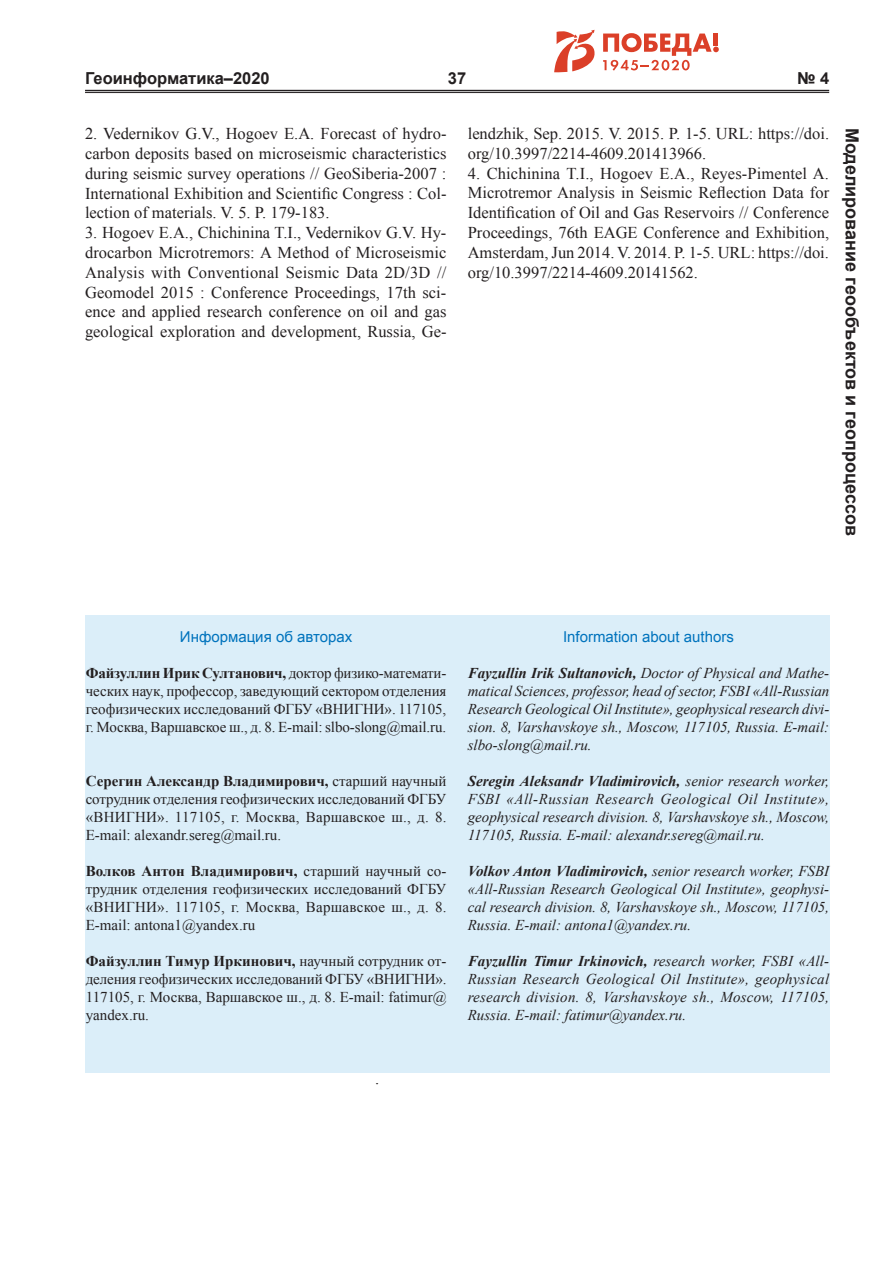
<style>
.page{position:relative;width:893px;height:1263px;background:#fff}
.page>*{position:absolute;margin:0;border:0;box-sizing:border-box;transform-origin:0 0}
.t1{font:700 18px "Arial";color:#231f20}
.t2{font:16.5px/19.8px "Times New Roman";color:#231f20;text-align:justify}
.t3{font:700 16.5px "Arial";color:#231f20}
.t4{font:italic 15px/18px "Times New Roman";color:#231f20;text-align:justify}
.t5{font:15px/18px "Times New Roman";color:#231f20;text-align:justify}
.t6{font:15px "Arial";color:#0073bd}
.s1{font-weight:700}
</style>
<div class="page">
<hr style="left:85px;top:90px;width:744px;height:1px;background:#231f20">
<hr style="left:85px;top:92px;width:744px;height:1px;background:#231f20">
<svg style="left:554px;top:30px;width:165px;height:42px"></svg>
<div style="left:85px;top:615px;width:744px;height:457px;background:#dbeef9"></div>
<p class="t3" style="left:85px;top:67px;width:186px">Геоинформатика–2020</p>
<p class="t3" style="left:448px;top:67px;width:20px">37</p>
<p class="t3" style="left:797px;top:67px;width:34px">№ 4</p>
<p class="t2" style="left:85px;top:123px;width:363px">2. Vedernikov G.V., Hogoev E.A. Forecast of hydro&shy;carbon deposits based on microseismic characteristics during seismic survey operations // GeoSiberia-2007 :<br>International Exhibition and Scientific Congress : Col&shy;lection of materials. V. 5. P. 179-183.</p>
<p class="t2" style="left:85px;top:222px;width:363px">3. Hogoev E.A., Chichinina T.I., Vedernikov G.V. Hy&shy;drocarbon Microtremors: A Method of Microseismic Analysis with Conventional Seismic Data 2D/3D // Geomodel 2015 : Conference Proceedings, 17th sci&shy;ence and applied research conference on oil and gas geological exploration and development, Russia, Ge-</p>
<p class="t2" style="left:468px;top:123px;width:363px">lendzhik, Sep. 2015. V. 2015. P. 1-5. URL: https://doi. org/10.3997/2214-4609.201413966.</p>
<p class="t2" style="left:468px;top:163px;width:363px">4. Chichinina T.I., Hogoev E.A., Reyes-Pimentel A.<br>Microtremor Analysis in Seismic Reflection Data for Identification of Oil and Gas Reservoirs // Conference Proceedings, 76th EAGE Conference and Exhibition, Amsterdam, Jun 2014. V. 2014. P. 1-5. URL: https://doi. org/10.3997/2214-4609.20141562.</p>
<p class="t1" style="left:864px;top:128px;width:409px;rotate:90deg">Моделирование геообъектов и геопроцессов</p>
<p class="t6" style="left:180px;top:627px;width:174px">Информация об авторах</p>
<p class="t5" style="left:86px;top:664px;width:362px"><span class="s1">Файзуллин Ирик Султанович,</span> доктор физико-математи&shy;ческих наук, профессор, заведующий сектором отделения геофизических исследований ФГБУ «ВНИГНИ». 117105, г. Москва, Варшавское ш., д. 8. E-mail: slbo-slong@mail.ru.</p>
<p class="t5" style="left:86px;top:772px;width:362px"><span class="s1">Серегин Александр Владимирович,</span> старший научный сотрудник отделения геофизических исследований ФГБУ «ВНИГНИ». 117105, г. Москва, Варшавское ш., д. 8.<br>E-mail: alexandr.sereg@mail.ru.</p>
<p class="t5" style="left:86px;top:862px;width:362px"><span class="s1">Волков Антон Владимирович,</span> старший научный со&shy;трудник отделения геофизических исследований ФГБУ «ВНИГНИ». 117105, г. Москва, Варшавское ш., д. 8.<br>E-mail: antona1@yandex.ru</p>
<p class="t5" style="left:86px;top:952px;width:362px"><span class="s1">Файзуллин Тимур Иркинович,</span> научный сотрудник от&shy;деления геофизических исследований ФГБУ «ВНИГНИ».<br>117105, г. Москва, Варшавское ш., д. 8. E-mail: fatimur@ yandex.ru.</p>
<p class="t6" style="left:563px;top:627px;width:172px">Information about authors</p>
<p class="t4" style="left:468px;top:664px;width:363px"><span class="s1">Fayzullin Irik Sultanovich,</span> Doctor of Physical and Mathe&shy;matical Sciences, professor, head of sector, FSBI «All-Russian Research Geological Oil Institute», geophysical research divi&shy;sion. 8, Varshavskoye sh., Moscow, 117105, Russia. E-mail: slbo-slong@mail.ru.</p>
<p class="t4" style="left:468px;top:772px;width:363px"><span class="s1">Seregin Aleksandr Vladimirovich,</span> senior research worker, FSBI «All-Russian Research Geological Oil Institute», geophysical research division. 8, Varshavskoye sh., Moscow, 117105, Russia. E-mail: alexandr.sereg@mail.ru.</p>
<p class="t4" style="left:468px;top:862px;width:363px"><span class="s1">Volkov Anton Vladimirovich,</span> senior research worker, FSBI «All-Russian Research Geological Oil Institute», geophysi&shy;cal research division. 8, Varshavskoye sh., Moscow, 117105, Russia. E-mail: antona1@yandex.ru.</p>
<p class="t4" style="left:468px;top:952px;width:363px"><span class="s1">Fayzullin Timur Irkinovich,</span> research worker, FSBI «All-Russian Research Geological Oil Institute», geophysical research division. 8, Varshavskoye sh., Moscow, 117105, Russia. E-mail: fatimur@yandex.ru.</p>
<p class="t2" style="left:375px;top:1068px;width:6px">.</p>
</div>
